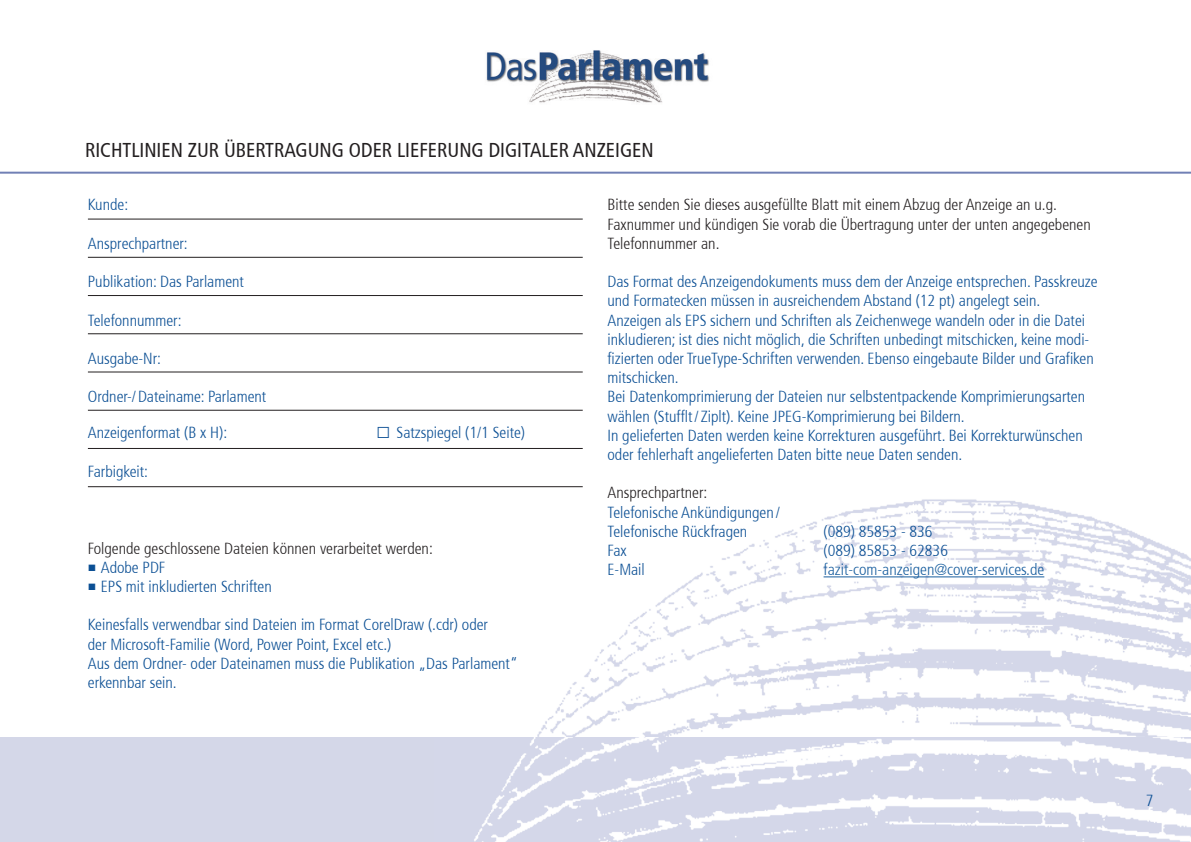
<style>
.page{position:relative;width:1191px;height:842px;background:#fff}
.page>*{position:absolute;margin:0;border:0;box-sizing:border-box;transform-origin:0 0}
.t1{font:condensed 20px "Frutiger";color:#231f20}
.t2{font:300 condensed 16px/19.2px "Frutiger";color:#0b4f94}
.t3{font:300 condensed 16px/19.2px "Frutiger";color:#231f20}
.t4{font:300 condensed 16px "Frutiger";color:#175d9e}
.s1{font-family:"Times New Roman";font-weight:700;font-stretch:normal;font-size:24px}
.s2{font-family:"Times New Roman";font-weight:400;font-stretch:normal;font-size:14px}
</style>
<div class="page">
<img style="left:435px;top:487px;width:756px;height:250px">
<div style="left:0;top:737px;width:1191px;height:105px;background:#d4d7e8"></div>
<img style="left:474px;top:737px;width:717px;height:105px">
<img style="left:486px;top:50px;width:223px;height:53px">
<hr style="left:0;top:172px;width:1191px;height:2px;background:#7180b5">
<hr style="left:823px;top:576px;width:221px;height:1px;background:#175d9e">
<hr style="left:88px;top:219px;width:495px;height:1px;background:#231f20">
<hr style="left:88px;top:257px;width:495px;height:1px;background:#231f20">
<hr style="left:88px;top:295px;width:495px;height:1px;background:#231f20">
<hr style="left:88px;top:333px;width:495px;height:1px;background:#231f20">
<hr style="left:88px;top:371px;width:495px;height:1px;background:#231f20">
<hr style="left:88px;top:410px;width:495px;height:1px;background:#231f20">
<hr style="left:88px;top:448px;width:495px;height:1px;background:#231f20">
<hr style="left:88px;top:486px;width:495px;height:1px;background:#231f20">
<p class="t1" style="left:85px;top:138px;width:570px">RICHTLINIEN ZUR ÜBERTRAGUNG ODER LIEFERUNG DIGITALER ANZEIGEN</p>
<p class="t2" style="left:88px;top:196px;width:42px">Kunde:</p>
<p class="t2" style="left:88px;top:234px;width:101px">Ansprechpartner:</p>
<p class="t2" style="left:88px;top:272px;width:158px">Publikation: Das Parlament</p>
<p class="t2" style="left:88px;top:311px;width:95px">Telefonnummer:</p>
<p class="t2" style="left:88px;top:349px;width:75px">Ausgabe-Nr:</p>
<p class="t2" style="left:88px;top:388px;width:180px">Ordner-/Dateiname: Parlament</p>
<p class="t2" style="left:88px;top:423px;width:141px">Anzeigenformat (B x H):</p>
<p class="t2" style="left:376px;top:423px;width:151px"><span class="s1">□</span> Satzspiegel (1/1 Seite)</p>
<p class="t2" style="left:88px;top:462px;width:62px">Farbigkeit:</p>
<p class="t3" style="left:88px;top:539px;width:346px">Folgende geschlossene Dateien können verarbeitet werden:</p>
<p class="t2" style="left:88px;top:558px;width:79px"><span class="s2">■</span> Adobe PDF</p>
<p class="t2" style="left:88px;top:577px;width:185px"><span class="s2">■</span> EPS mit inkludierten Schriften</p>
<p class="t2" style="left:88px;top:615px;width:431px">Keinesfalls verwendbar sind Dateien im Format CorelDraw (.cdr) oder<br>der Microsoft-Familie (Word, Power Point, Excel etc.)<br>Aus dem Ordner- oder Dateinamen muss die Publikation „Das Parlament“ erkennbar sein.</p>
<p class="t3" style="left:607px;top:196px;width:485px">Bitte senden Sie dieses ausgefüllte Blatt mit einem Abzug der Anzeige an u.g.<br>Faxnummer und kündigen Sie vorab die Übertragung unter der unten angegebenen<br>Telefonnummer an.</p>
<p class="t2" style="left:607px;top:272px;width:491px">Das Format des Anzeigendokuments muss dem der Anzeige entsprechen. Passkreuze und Formatecken müssen in ausreichendem Abstand (12 pt) angelegt sein.<br>Anzeigen als EPS sichern und Schriften als Zeichenwege wandeln oder in die Datei inkludieren; ist dies nicht möglich, die Schriften unbedingt mitschicken, keine modi&shy;fizierten oder TrueType-Schriften verwenden. Ebenso eingebaute Bilder und Grafiken mitschicken.<br>Bei Datenkomprimierung der Dateien nur selbstentpackende Komprimierungsarten wählen (Stufflt/ Ziplt). Keine JPEG-Komprimierung bei Bildern.<br>In gelieferten Daten werden keine Korrekturen ausgeführt. Bei Korrekturwünschen oder fehlerhaft angelieferten Daten bitte neue Daten senden.</p>
<p class="t3" style="left:607px;top:484px;width:101px">Ansprechpartner:</p>
<p class="t2" style="left:607px;top:503px;width:174px">Telefonische Ankündigungen /<br>Telefonische Rückfragen</p>
<p class="t2" style="left:823px;top:522px;width:111px">(089) 85853 - 836</p>
<p class="t2" style="left:607px;top:541px;width:21px">Fax</p>
<p class="t2" style="left:823px;top:541px;width:126px">(089) 85853 - 62836</p>
<p class="t2" style="left:607px;top:560px;width:39px">E-Mail</p>
<p class="t4" style="left:823px;top:561px;width:222px">fazit-com-anzeigen@cover-services.de</p>
<p class="t2" style="left:1145px;top:791px;width:9px">7</p>
</div>
